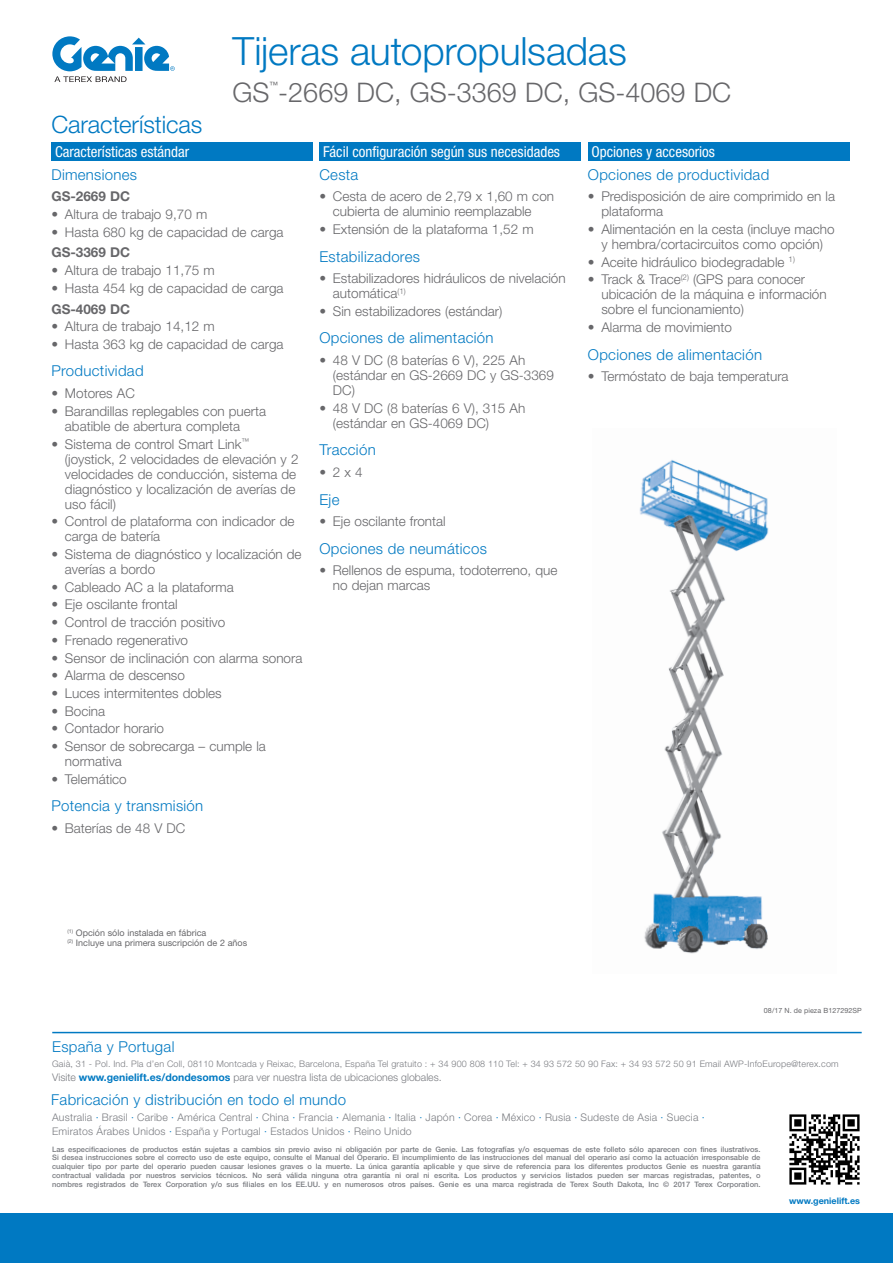
<style>
.page{position:relative;width:893px;height:1263px;background:#fff}
.page>*{position:absolute;margin:0;border:0;box-sizing:border-box;transform-origin:0 0}
.t1{font:300 39px "Helvetica Neue LT Std";letter-spacing:-.005em;color:#0079c2}
.Title__Gray_Product{font:300 27px "Helvetica Neue LT Std";color:#67676a}
.t2{font:300 24px "Helvetica Neue LT Std";letter-spacing:-.005em;color:#0079c2}
.Subhead_Back{font:300 15px "Helvetica Neue LT Std";letter-spacing:.02em;color:#0079c2}
.t3{font:condensed 15px "Helvetica Neue LT Std";color:#fff}
.Bullets{font:300 13.5px/15px "Helvetica Neue LT Std";color:#67676a}
.Bullets-2{font:700 13.5px "Helvetica Neue LT Std";color:#67676a}
.t4{font:300 10.5px/13.5px "Helvetica Neue LT Std";letter-spacing:.02em;color:#7a7c81}
.t5{font:300 10.5px "Helvetica Neue LT Std";color:#7a7c81}
.t6{font:300 9px "Helvetica Neue LT Std";letter-spacing:.02em;color:#7a7c81}
.Asterisk{font:9px "Helvetica Neue LT Std";color:#67676a}
.t7{font:700 9px "Helvetica Neue LT Std";color:#0079c2}
.Title__Gray_Product-2{font:condensed 8.7px "Helvetica Neue LT Std";color:#67676a}
.t8{font:500 7.5px/8.7px "Helvetica Neue LT Std";color:#7a7c81;text-align:justify}
.Legal_Copy{font:7.2px "Helvetica Neue LT Std";letter-spacing:.01em;color:#67676a}
.s1{font-weight:700;color:#0079c2}
.s2{color:#0079c2}
</style>
<div class="page">
<svg style="left:52px;top:36px;width:123px;height:46px"></svg>
<div style="left:51px;top:142px;width:262px;height:19px;background:#0079c2"></div>
<div style="left:320px;top:142px;width:261px;height:19px;background:#0079c2"></div>
<div style="left:588px;top:142px;width:261px;height:19px;background:#0079c2"></div>
<img style="left:639px;top:459px;width:130px;height:495px">
<div style="left:0;top:1213px;width:893px;height:50px;background:#0079c2"></div>
<hr style="left:52px;top:1032px;width:810px;height:1px;background:#0079c2">
<img style="left:789px;top:1114px;width:71px;height:71px">
<h1 class="t1" style="left:233px;top:27px;width:396px">Tijeras autopropulsadas</h1>
<h3 class="t2" style="left:51px;top:110px;width:153px">Características</h3>
<p class="Title__Gray_Product-2" style="left:270px;top:80px;width:10px">™</p>
<p class="Title__Gray_Product" style="left:233px;top:76px;width:500px">GS -2669 DC, GS-3369 DC, GS-4069 DC</p>
<p class="t3" style="left:55px;top:143px;width:136px">Características estándar</p>
<p class="t3" style="left:323px;top:143px;width:238px">Fácil configuración según sus necesidades</p>
<p class="t3" style="left:591px;top:143px;width:125px">Opciones y accesorios</p>
<p class="Subhead_Back" style="left:51px;top:165px;width:87px">Dimensiones</p>
<p class="Bullets-2" style="left:51px;top:188px;width:80px">GS-2669 DC</p>
<p class="Bullets" style="left:51px;top:206px;width:157px">• Altura de trabajo 9,70 m</p>
<p class="Bullets" style="left:51px;top:224px;width:234px">• Hasta 680 kg de capacidad de carga</p>
<p class="Bullets-2" style="left:51px;top:244px;width:80px">GS-3369 DC</p>
<p class="Bullets" style="left:51px;top:263px;width:165px">• Altura de trabajo 11,75 m</p>
<p class="Bullets" style="left:51px;top:280px;width:234px">• Hasta 454 kg de capacidad de carga</p>
<p class="Bullets-2" style="left:51px;top:300px;width:80px">GS-4069 DC</p>
<p class="Bullets" style="left:51px;top:319px;width:165px">• Altura de trabajo 14,12 m</p>
<p class="Bullets" style="left:51px;top:336px;width:234px">• Hasta 363 kg de capacidad de carga</p>
<p class="Subhead_Back" style="left:51px;top:362px;width:94px">Productividad</p>
<p class="Bullets" style="left:51px;top:386px;width:85px">• Motores AC</p>
<p class="Bullets" style="left:65px;top:403px;width:203px;text-indent:-14px">• Barandillas replegables con puerta abatible de abertura completa</p>
<p class="Bullets" style="left:65px;top:436px;width:235px;text-indent:-14px">• Sistema de control Smart Link<sup>™ </sup>(joystick, 2 velocidades de elevación y 2 velocidades de conducción, sistema de diagnóstico y localización de averías de uso fácil)</p>
<p class="Bullets" style="left:65px;top:514px;width:231px;text-indent:-14px">• Control de plataforma con indicador de carga de batería</p>
<p class="Bullets" style="left:65px;top:546px;width:238px;text-indent:-14px">• Sistema de diagnóstico y localización de averías a bordo</p>
<p class="Bullets" style="left:51px;top:579px;width:184px">• Cableado AC a la plataforma</p>
<p class="Bullets" style="left:51px;top:597px;width:128px">• Eje oscilante frontal</p>
<p class="Bullets" style="left:51px;top:614px;width:175px">• Control de tracción positivo</p>
<p class="Bullets" style="left:51px;top:632px;width:138px">• Frenado regenerativo</p>
<p class="Bullets" style="left:51px;top:650px;width:252px">• Sensor de inclinación con alarma sonora</p>
<p class="Bullets" style="left:51px;top:668px;width:135px">• Alarma de descenso</p>
<p class="Bullets" style="left:51px;top:685px;width:172px">• Luces intermitentes dobles</p>
<p class="Bullets" style="left:51px;top:703px;width:55px">• Bocina</p>
<p class="Bullets" style="left:51px;top:721px;width:114px">• Contador horario</p>
<p class="Bullets" style="left:65px;top:738px;width:202px;text-indent:-14px">• Sensor de sobrecarga – cumple la normativa</p>
<p class="Bullets" style="left:51px;top:771px;width:77px">• Telemático</p>
<p class="Subhead_Back" style="left:51px;top:797px;width:153px">Potencia y transmisión</p>
<p class="Bullets" style="left:51px;top:820px;width:135px">• Baterías de 48 V DC</p>
<p class="Subhead_Back" style="left:319px;top:165px;width:40px">Cesta</p>
<p class="Bullets" style="left:333px;top:189px;width:223px;text-indent:-14px">• Cesta de acero de 2,79 x 1,60 m con cubierta de aluminio reemplazable</p>
<p class="Bullets" style="left:319px;top:221px;width:216px">• Extensión de la plataforma 1,52 m</p>
<p class="Subhead_Back" style="left:319px;top:247px;width:102px">Estabilizadores</p>
<p class="Bullets" style="left:333px;top:271px;width:234px;text-indent:-14px">• Estabilizadores hidráulicos de nivelación automática<sup>(1)</sup></p>
<p class="Bullets" style="left:319px;top:303px;width:185px">• Sin estabilizadores (estándar)</p>
<p class="Subhead_Back" style="left:319px;top:329px;width:176px">Opciones de alimentación</p>
<p class="Bullets" style="left:333px;top:353px;width:222px;text-indent:-14px">• 48 V DC (8 baterías 6 V), 225 Ah (estándar en GS-2669 DC y GS-3369<br>DC)</p>
<p class="Bullets" style="left:333px;top:400px;width:194px;text-indent:-14px">• 48 V DC (8 baterías 6 V), 315 Ah (estándar en GS-4069 DC)</p>
<p class="Subhead_Back" style="left:319px;top:441px;width:58px">Tracción</p>
<p class="Bullets" style="left:319px;top:464px;width:45px">• 2 x 4</p>
<p class="Subhead_Back" style="left:319px;top:490px;width:22px">Eje</p>
<p class="Bullets" style="left:319px;top:514px;width:128px">• Eje oscilante frontal</p>
<p class="Subhead_Back" style="left:319px;top:539px;width:169px">Opciones de neumáticos</p>
<p class="Bullets" style="left:333px;top:563px;width:226px;text-indent:-14px">• Rellenos de espuma, todoterreno, que no dejan marcas</p>
<p class="Subhead_Back" style="left:588px;top:165px;width:183px">Opciones de productividad</p>
<p class="Bullets" style="left:601px;top:189px;width:235px;text-indent:-14px">• Predisposición de aire comprimido en la plataforma</p>
<p class="Bullets" style="left:588px;top:221px;width:248px;text-align:center">• Alimentación en la cesta (incluye macho y hembra/cortacircuitos como opción)</p>
<p class="Bullets" style="left:588px;top:254px;width:208px">• Aceite hidráulico biodegradable <sup>1)</sup></p>
<p class="Bullets" style="left:601px;top:272px;width:227px;text-indent:-14px">• Track &amp; Trace<sup>(2)</sup> (GPS para conocer ubicación de la máquina e información sobre el funcionamiento)</p>
<p class="Bullets" style="left:588px;top:320px;width:146px">• Alarma de movimiento</p>
<p class="Subhead_Back" style="left:588px;top:345px;width:176px">Opciones de alimentación</p>
<p class="Bullets" style="left:588px;top:369px;width:202px">• Termóstato de baja temperatura</p>
<p class="Asterisk" style="left:68px;top:927px;width:140px"><sup>(1)</sup> Opción sólo instalada en fábrica</p>
<p class="Asterisk" style="left:68px;top:938px;width:181px"><sup>(2)</sup> Incluye una primera suscripción de 2 años</p>
<p class="Legal_Copy" style="left:764px;top:1006px;width:99px">08/17 N. de pieza B127292SP</p>
<p class="Subhead_Back" style="left:52px;top:1037px;width:124px">España y Portugal</p>
<p class="t6" style="left:52px;top:1058px;width:788px">Gaià, 31 - Pol. Ind. Pla d’en Coll, 08110 Montcada y Reixac, Barcelona, España Tel gratuito : + 34 900 808 110 Tel: + 34 93 572 50 90 Fax: + 34 93 572 50 91 Email AWP-InfoEurope@terex.com</p>
<p class="t5" style="left:52px;top:1070px;width:391px">Visite <span class="s1">www.genielift.es/dondesomos</span> para ver nuestra lista de ubicaciones globales.</p>
<p class="Subhead_Back" style="left:51px;top:1091px;width:296px">Fabricación y distribución en todo el mundo</p>
<p class="t4" style="left:52px;top:1111px;width:654px">Australia <span class="s2">·</span> Brasil <span class="s2">·</span> Caribe <span class="s2">·</span> América Central <span class="s2">·</span> China <span class="s2">·</span> Francia <span class="s2">·</span> Alemania <span class="s2">·</span> Italia <span class="s2">·</span> Japón <span class="s2">·</span> Corea <span class="s2">·</span> México <span class="s2">·</span> Rusia <span class="s2">·</span> Sudeste de Asia <span class="s2">·</span> Suecia <span class="s2">·<br></span>Emiratos Árabes Unidos <span class="s2">·</span> España y Portugal <span class="s2">·</span> Estados Unidos <span class="s2">·</span> Reino Unido</p>
<p class="t8" style="left:52px;top:1145px;width:710px">Las especificaciones de productos están sujetas a cambios sin previo aviso ni obligación por parte de Genie. Las fotografías y/o esquemas de este folleto sólo aparecen con fines ilustrativos.<br>Si desea instrucciones sobre el correcto uso de este equipo, consulte el Manual del Operario. El incumplimiento de las instrucciones del manual del operario así como la actuación irresponsable de cualquier tipo por parte del operario pueden causar lesiones graves o la muerte. La única garantía aplicable y que sirve de referencia para los diferentes productos Genie es nuestra garantía contractual validada por nuestros servicios técnicos. No será válida ninguna otra garantía ni oral ni escrita. Los productos y servicios listados pueden ser marcas registradas, patentes, o nombres registrados de Terex Corporation y/o sus filiales en los EE.UU. y en numerosos otros países. Genie es una marca registrada de Terex South Dakota, Inc © 2017 Terex Corporation.</p>
<p class="t7" style="left:789px;top:1195px;width:72px">www.genielift.es</p>
</div>
